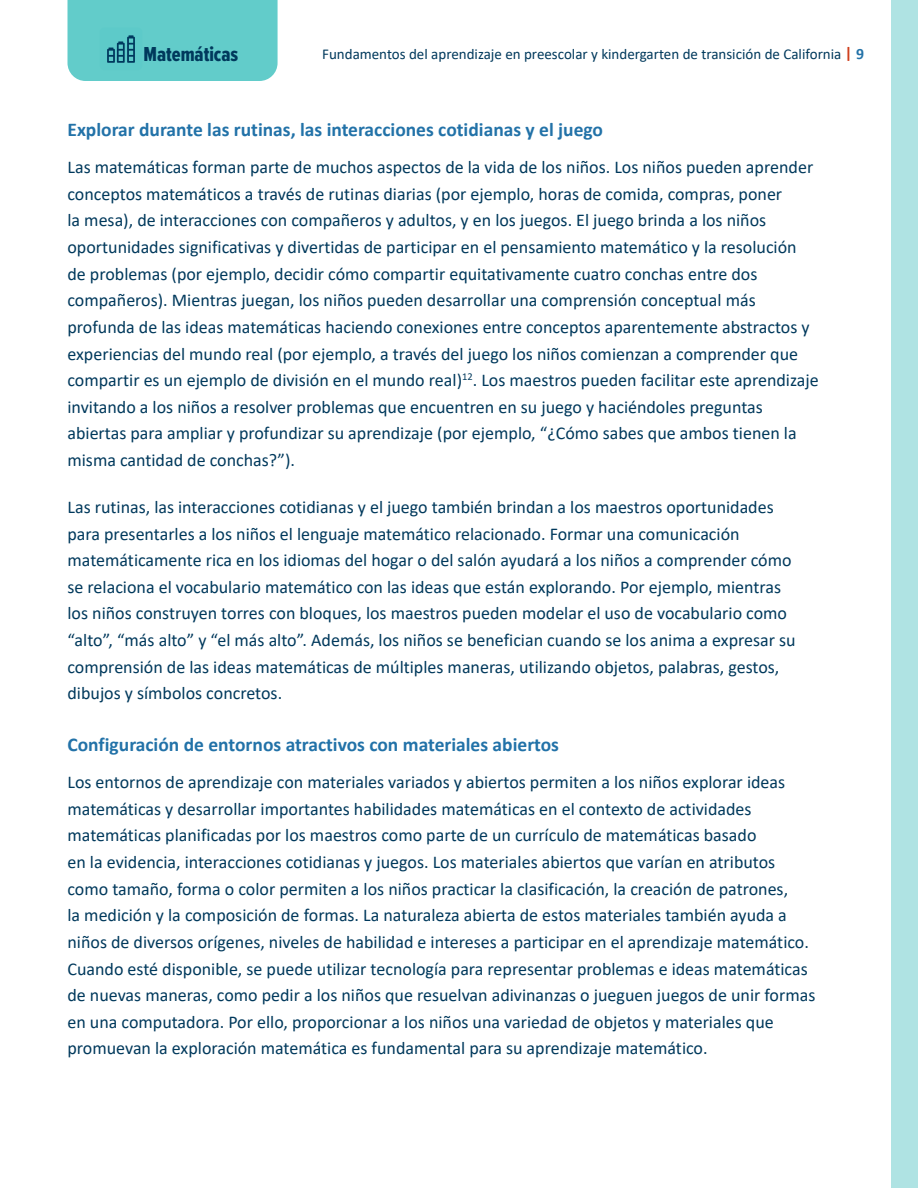
<style>
.page{position:relative;width:918px;height:1188px;background:#fff}
.page>*{position:absolute;margin:0;border:0;box-sizing:border-box;transform-origin:0 0}
.t1{font:21px "Proxima Nova Ex Cn Extrabld";color:#00395c}
.t2{font:700 19.5px "Calibri";color:#2272a8}
.t3{font:18px/26.5px "Calibri";color:#00395c}
.t4{font:15px "Calibri";color:#00395c}
.s1{font-weight:700;font-size:15.75px;color:#cf3f1c}
.s2{font-weight:700;font-size:15.75px;color:#2272a8}
</style>
<div class="page">
<div style="left:68px;top:0;width:210px;height:81px;background:#62ccca"></div>
<div style="left:891px;top:0;width:27px;height:1188px;background:#afe3e3"></div>
<p class="t1" style="left:144px;top:38px;width:96px">Matemáticas</p>
<p class="t4" style="left:322px;top:44px;width:543px">Fundamentos del aprendizaje en preescolar y kindergarten de transición de California <span class="s1">|</span> <span class="s2">9</span></p>
<p class="t2" style="left:68px;top:116px;width:537px">Explorar durante las rutinas, las interacciones cotidianas y el juego</p>
<p class="t3" style="left:67px;top:154px;width:753px">Las matemáticas forman parte de muchos aspectos de la vida de los niños. Los niños pueden aprender conceptos matemáticos a través de rutinas diarias (por ejemplo, horas de comida, compras, poner<br>la mesa), de interacciones con compañeros y adultos, y en los juegos. El juego brinda a los niños oportunidades significativas y divertidas de participar en el pensamiento matemático y la resolución de problemas (por ejemplo, decidir cómo compartir equitativamente cuatro conchas entre dos compañeros). Mientras juegan, los niños pueden desarrollar una comprensión conceptual más profunda de las ideas matemáticas haciendo conexiones entre conceptos aparentemente abstractos y experiencias del mundo real (por ejemplo, a través del juego los niños comienzan a comprender que compartir es un ejemplo de división en el mundo real)<sup>12</sup>. Los maestros pueden facilitar este aprendizaje invitando a los niños a resolver problemas que encuentren en su juego y haciéndoles preguntas abiertas para ampliar y profundizar su aprendizaje (por ejemplo, “¿Cómo sabes que ambos tienen la misma cantidad de conchas?”).</p>
<p class="t3" style="left:67px;top:493px;width:730px">Las rutinas, las interacciones cotidianas y el juego también brindan a los maestros oportunidades para presentarles a los niños el lenguaje matemático relacionado. Formar una comunicación matemáticamente rica en los idiomas del hogar o del salón ayudará a los niños a comprender cómo se relaciona el vocabulario matemático con las ideas que están explorando. Por ejemplo, mientras los niños construyen torres con bloques, los maestros pueden modelar el uso de vocabulario como “alto”, “más alto” y “el más alto”. Además, los niños se benefician cuando se los anima a expresar su comprensión de las ideas matemáticas de múltiples maneras, utilizando objetos, palabras, gestos, dibujos y símbolos concretos.</p>
<p class="t2" style="left:68px;top:731px;width:493px">Configuración de entornos atractivos con materiales abiertos</p>
<p class="t3" style="left:68px;top:769px;width:749px">Los entornos de aprendizaje con materiales variados y abiertos permiten a los niños explorar ideas matemáticas y desarrollar importantes habilidades matemáticas en el contexto de actividades matemáticas planificadas por los maestros como parte de un currículo de matemáticas basado<br>en la evidencia, interacciones cotidianas y juegos. Los materiales abiertos que varían en atributos como tamaño, forma o color permiten a los niños practicar la clasificación, la creación de patrones,<br>la medición y la composición de formas. La naturaleza abierta de estos materiales también ayuda a niños de diversos orígenes, niveles de habilidad e intereses a participar en el aprendizaje matemático.<br>Cuando esté disponible, se puede utilizar tecnología para representar problemas e ideas matemáticas de nuevas maneras, como pedir a los niños que resuelvan adivinanzas o jueguen juegos de unir formas en una computadora. Por ello, proporcionar a los niños una variedad de objetos y materiales que promuevan la exploración matemática es fundamental para su aprendizaje matemático.</p>
</div>
